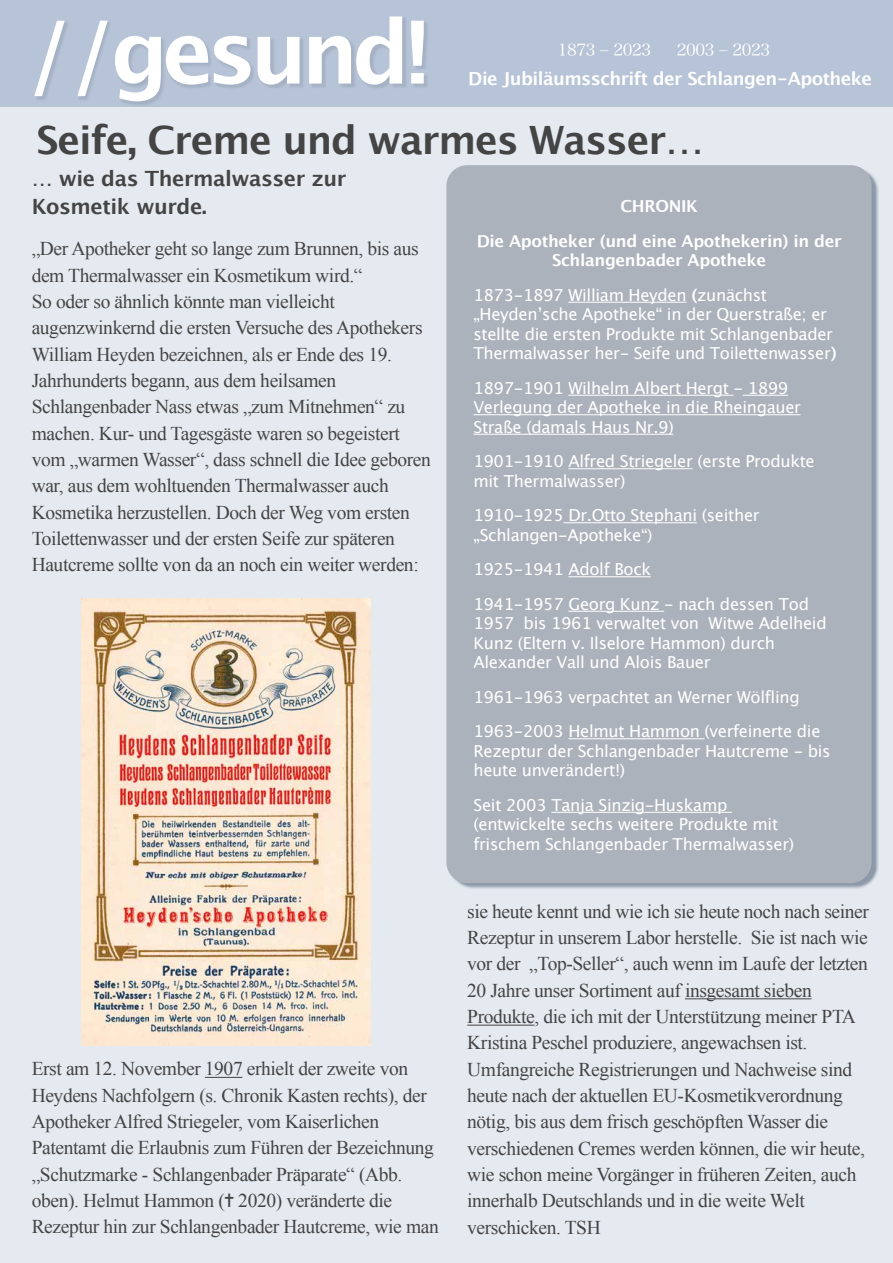
<style>
.page{position:relative;width:893px;height:1263px;background:#fff}
.page>*{position:absolute;margin:0;border:0;box-sizing:border-box;transform-origin:0 0}
.t1{font:700 87px "Lucida Grande";letter-spacing:-.07em;color:#fff}
.t2{font:700 39px "Lucida Grande";letter-spacing:-.03em;color:#444}
.t3{font:700 21px/28px "Lucida Grande";letter-spacing:-.02em;color:#444}
.t4{font:19.5px/26.4px "Times New Roman";letter-spacing:-.02em;color:#444}
.t5{font:700 18px "Lucida Grande";letter-spacing:-.03em;color:#fff}
.t6{font:16.5px/19.5px "Lucida Grande";letter-spacing:-.02em;color:#fff}
.t7{font:700 16.5px/34.5px "Lucida Grande";letter-spacing:-.02em;color:#fff;text-align:center}
.t8{font:16.5px "Hira Min Pro W3";letter-spacing:-.02em;color:#fff}
.s1{font-weight:700}
</style>
<div class="page">
<div style="left:0;top:31px;width:892px;height:1232px;background:#e5eaf1"></div>
<hr style="left:205px;top:1077px;width:37px;height:1px;background:#444">
<hr style="left:685px;top:998px;width:126px;height:1px;background:#444">
<hr style="left:467px;top:1025px;width:67px;height:1px;background:#444">
<img style="left:453px;top:170px;width:425px;height:719px">
<div style="left:446px;top:165px;width:426px;height:718px;background:#acb2bb;border-radius:21px"></div>
<hr style="left:568px;top:302px;width:118px;height:1px;background:#fff">
<hr style="left:568px;top:395px;width:165px;height:1px;background:#fff">
<hr style="left:743px;top:395px;width:45px;height:1px;background:#fff">
<hr style="left:473px;top:414px;width:328px;height:1px;background:#fff">
<hr style="left:473px;top:434px;width:200px;height:1px;background:#fff">
<hr style="left:568px;top:468px;width:124px;height:1px;background:#fff">
<hr style="left:563px;top:522px;width:134px;height:1px;background:#fff">
<hr style="left:568px;top:576px;width:83px;height:1px;background:#fff">
<hr style="left:568px;top:611px;width:96px;height:1px;background:#fff">
<hr style="left:568px;top:738px;width:136px;height:1px;background:#fff">
<hr style="left:551px;top:812px;width:181px;height:1px;background:#fff">
<div style="left:0;top:0;width:892px;height:106px;background:#b7c3d6"></div>
<img style="left:82px;top:599px;width:288px;height:446px">
<h1 class="t1" style="left:25px;top:-18px;width:408px">//gesund!</h1>
<p class="t8" style="left:558px;top:35px;width:95px">1873 ‒ 2023</p>
<p class="t8" style="left:677px;top:35px;width:95px">2003 ‒ 2023</p>
<p class="t5" style="left:468px;top:64px;width:405px">Die Jubiläumsschrift der Schlangen-Apotheke</p>
<h2 class="t2" style="left:37px;top:108px;width:669px">Seife, Creme und warmes Wasser…</h2>
<p class="t3" style="left:32px;top:165px;width:316px">… wie das Thermalwasser zur<br>Kosmetik wurde.</p>
<p class="t4" style="left:32px;top:235px;width:401px">„Der Apotheker geht so lange zum Brunnen, bis aus dem Thermalwasser ein Kosmetikum wird.“<br>So oder so ähnlich könnte man vielleicht augenzwinkernd die ersten Versuche des Apothekers William Heyden bezeichnen, als er Ende des 19.<br>Jahrhunderts begann, aus dem heilsamen Schlangenbader Nass etwas „zum Mitnehmen“ zu machen. Kur- und Tagesgäste waren so begeistert vom „warmen Wasser“, dass schnell die Idee geboren war, aus dem wohltuenden Thermalwasser auch Kosmetika herzustellen. Doch der Weg vom ersten Toilettenwasser und der ersten Seife zur späteren Hautcreme sollte von da an noch ein weiter werden:</p>
<p class="t4" style="left:32px;top:1055px;width:409px">Erst am 12. November 1907 erhielt der zweite von Heydens Nachfolgern (s. Chronik Kasten rechts), der Apotheker Alfred Striegeler, vom Kaiserlichen Patentamt die Erlaubnis zum Führen der Bezeichnung „Schutzmarke - Schlangenbader Präparate“ (Abb. oben). Helmut Hammon (✝ 2020) veränderte die Rezeptur hin zur Schlangenbader Hautcreme, wie man</p>
<p class="t7" style="left:477px;top:189px;width:366px">CHRONIK<br>Die Apotheker (und eine Apothekerin) in der</p>
<p class="t6" style="left:473px;top:243px;width:295px;line-height:34.5px;text-align:right"><span class="s1">Schlangenbader Apotheke<br></span>1873-1897 William Heyden <span class="s1">(</span>zunächst</p>
<p class="t6" style="left:473px;top:305px;width:365px">„Heyden’sche Apotheke“ in der Querstraße; er stellte die ersten Produkte mit Schlangenbader<br>Thermalwasser her- Seife und Toilettenwasser<span class="s1">)</span></p>
<p class="t6" style="left:473px;top:378px;width:329px">1897-1901 Wilhelm Albert Hergt - 1899<br>Verlegung der Apotheke in die Rheingauer<br>Straße (damals Haus Nr.9)</p>
<p class="t6" style="left:473px;top:452px;width:343px">1901-1910 Alfred Striegeler (erste Produkte mit Thermalwasser)</p>
<p class="t6" style="left:473px;top:506px;width:288px">1910-1925 Dr.Otto Stephani (seither „Schlangen-Apotheke“)</p>
<p class="t6" style="left:473px;top:552px;width:337px;line-height:34.5px">1925-1941 Adolf Bock<br>1941-1957 Georg Kunz - nach dessen Tod</p>
<p class="t6" style="left:473px;top:614px;width:355px">1957 bis 1961 verwaltet von Witwe Adelheid<br>Kunz (Eltern v. Ilselore Hammon) durch<br>Alexander Vall und Alois Bauer</p>
<p class="t6" style="left:473px;top:680px;width:349px;line-height:34.5px">1961-1963 verpachtet an Werner Wölfling<br>1963-2003 Helmut Hammon (verfeinerte die</p>
<p class="t6" style="left:473px;top:741px;width:359px">Rezeptur der Schlangenbader Hautcreme - bis heute unverändert!)</p>
<p class="t6" style="left:473px;top:795px;width:322px">Seit 2003 Tanja Sinzig-Huskamp (entwickelte sechs weitere Produkte mit frischem Schlangenbader Thermalwasser)</p>
<p class="t4" style="left:467px;top:898px;width:403px">sie heute kennt und wie ich sie heute noch nach seiner Rezeptur in unserem Labor herstelle. Sie ist nach wie vor der „Top-Seller“, auch wenn im Laufe der letzten 20 Jahre unser Sortiment auf insgesamt sieben Produkte, die ich mit der Unterstützung meiner PTA Kristina Peschel produziere, angewachsen ist.<br>Umfangreiche Registrierungen und Nachweise sind heute nach der aktuellen EU-Kosmetikverordnung nötig, bis aus dem frisch geschöpften Wasser die verschiedenen Cremes werden können, die wir heute, wie schon meine Vorgänger in früheren Zeiten, auch innerhalb Deutschlands und in die weite Welt verschicken. TSH</p>
</div>
